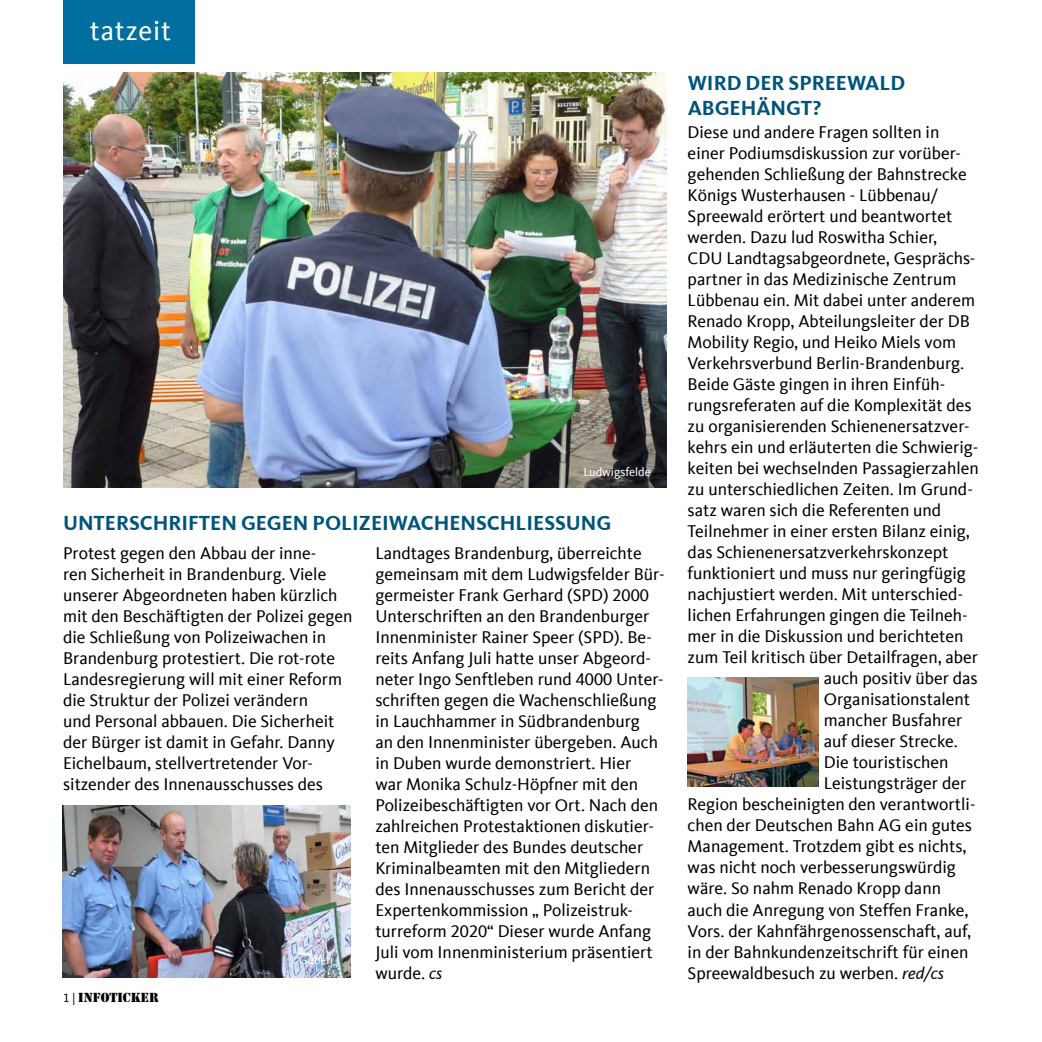
<style>
.page{position:relative;width:1042px;height:1042px;background:#fff}
.page>*{position:absolute;margin:0;border:0;box-sizing:border-box;transform-origin:0 0}
.t1{font:28px "CDU Kievit Tab";letter-spacing:.03em;color:#fff}
.t2{font:700 21px/25.2px "CDU Kievit Tab";color:#00547a}
.t3{font:17.5px/21px "CDU Kievit Tab";color:#000}
.t4{font:12.25px "CDU Kievit Tab";color:#fff}
.t5{font:12.25px "Stencil Std";color:#000}
.s1{font-family:"CDU Kievit Tab"}
.s2{font-style:italic}
</style>
<div class="page">
<img style="left:63px;top:73px;width:603px;height:414px">
<div style="left:63px;top:0;width:131px;height:63px;background:#006f9f"></div>
<img style="left:63px;top:805px;width:288px;height:172px">
<img style="left:687px;top:677px;width:132px;height:110px">
<h1 class="t1" style="left:90px;top:15px;width:83px">tatzeit</h1>
<p class="t4" style="left:583px;top:465px;width:69px">Ludwigsfelde</p>
<p class="t2" style="left:63px;top:510px;width:550px">U NTERSCHRIFTEN GEGEN POLIZEIWACHENSCHLIESSUNG</p>
<p class="t3" style="left:63px;top:542px;width:291px">Protest gegen den Abbau der inne-<br>ren Sicherheit in Brandenburg. Viele unserer Abgeordneten haben kürzlich mit den Beschäftigten der Polizei gegen die Schließung von Polizeiwachen in Brandenburg protestiert. Die rot-rote Landesregierung will mit einer Reform die Struktur der Polizei verändern<br>und Personal abbauen. Die Sicherheit der Bürger ist damit in Gefahr. Danny Eichelbaum, stellvertretender Vor&shy;sitzender des Innenausschusses des</p>
<p class="t5" style="left:63px;top:989px;width:97px"><span class="s1">1 |</span> INFOTICKER</p>
<p class="t4" style="left:299px;top:953px;width:36px">Guben</p>
<p class="t3" style="left:375px;top:542px;width:291px">Landtages Brandenburg, überreichte gemeinsam mit dem Ludwigsfelder Bür&shy;germeister Frank Gerhard (SPD) 2000<br>Unterschriften an den Brandenburger Innenminister Rainer Speer (SPD). Be&shy;reits Anfang Juli hatte unser Abgeord&shy;neter Ingo Senftleben rund 4000 Unter&shy;schriften gegen die Wachenschließung in Lauchhammer in Südbrandenburg<br>an den Innenminister übergeben. Auch in Duben wurde demonstriert. Hier<br>war Monika Schulz-Höpfner mit den Polizeibeschäftigten vor Ort. Nach den zahlreichen Protestaktionen diskutier&shy;ten Mitglieder des Bundes deutscher Kriminalbeamten mit den Mitgliedern des Innenausschusses zum Bericht der Expertenkommission „ Polizeistruk&shy;turreform 2020“ Dieser wurde Anfang Juli vom Innenministerium präsentiert wurde. <span class="s2">cs</span></p>
<p class="t2" style="left:687px;top:70px;width:219px">WIRD DER SPREEWALD<br>ABGEHÄNGT?</p>
<p class="t3" style="left:687px;top:122px;width:253px">Diese und andere Fragen sollten in</p>
<p class="t3" style="left:687px;top:143px;width:275px">einer Podiumsdiskussion zur vorüber-</p>
<p class="t3" style="left:687px;top:164px;width:281px">gehenden Schließung der Bahnstrecke</p>
<p class="t3" style="left:687px;top:185px;width:252px">Königs Wusterhausen - Lübbenau/</p>
<p class="t3" style="left:687px;top:206px;width:266px">Spreewald erörtert und beantwortet</p>
<p class="t3" style="left:687px;top:227px;width:251px">werden. Dazu lud Roswitha Schier,</p>
<p class="t3" style="left:687px;top:248px;width:289px">CDU Landtagsabgeordnete, Gesprächs-</p>
<p class="t3" style="left:687px;top:269px;width:270px">partner in das Medizinische Zentrum</p>
<p class="t3" style="left:687px;top:290px;width:289px">Lübbenau ein. Mit dabei unter anderem</p>
<p class="t3" style="left:687px;top:311px;width:284px">Renado Kropp, Abteilungsleiter der DB</p>
<p class="t3" style="left:687px;top:332px;width:270px">Mobility Regio, und Heiko Miels vom</p>
<p class="t3" style="left:687px;top:353px;width:278px">Verkehrsverbund Berlin-Brandenburg.</p>
<p class="t3" style="left:687px;top:374px;width:259px">Beide Gäste gingen in ihren Einfüh-</p>
<p class="t3" style="left:687px;top:395px;width:285px">rungsreferaten auf die Komplexität des</p>
<p class="t3" style="left:687px;top:416px;width:283px">zu organisierenden Schienenersatzver-</p>
<p class="t3" style="left:687px;top:437px;width:292px">kehrs ein und erläuterten die Schwierig-</p>
<p class="t3" style="left:687px;top:458px;width:293px">keiten bei wechselnden Passagierzahlen</p>
<p class="t3" style="left:687px;top:479px;width:287px">zu unterschiedlichen Zeiten. Im Grund-</p>
<p class="t3" style="left:687px;top:500px;width:255px">satz waren sich die Referenten und</p>
<p class="t3" style="left:687px;top:521px;width:284px">Teilnehmer in einer ersten Bilanz einig,</p>
<p class="t3" style="left:687px;top:542px;width:262px">das Schienenersatzverkehrskonzept</p>
<p class="t3" style="left:687px;top:563px;width:280px">funktioniert und muss nur geringfügig</p>
<p class="t3" style="left:687px;top:584px;width:277px">nachjustiert werden. Mit unterschied-</p>
<p class="t3" style="left:687px;top:605px;width:281px">lichen Erfahrungen gingen die Teilneh-</p>
<p class="t3" style="left:687px;top:626px;width:277px">mer in die Diskussion und berichteten</p>
<p class="t3" style="left:687px;top:647px;width:292px">zum Teil kritisch über Detailfragen, aber</p>
<p class="t3" style="left:824px;top:668px;width:155px">auch positiv über das</p>
<p class="t3" style="left:824px;top:689px;width:148px">Organisationstalent</p>
<p class="t3" style="left:824px;top:710px;width:140px">mancher Busfahrer</p>
<p class="t3" style="left:824px;top:731px;width:135px">auf dieser Strecke.</p>
<p class="t3" style="left:824px;top:752px;width:126px">Die touristischen</p>
<p class="t3" style="left:824px;top:773px;width:144px">Leistungsträger der</p>
<p class="t3" style="left:687px;top:794px;width:289px">Region bescheinigten den verantwortli-</p>
<p class="t3" style="left:687px;top:815px;width:286px">chen der Deutschen Bahn AG ein gutes</p>
<p class="t3" style="left:687px;top:836px;width:280px">Management. Trotzdem gibt es nichts,</p>
<p class="t3" style="left:687px;top:857px;width:270px">was nicht noch verbesserungswürdig</p>
<p class="t3" style="left:687px;top:878px;width:255px">wäre. So nahm Renado Kropp dann</p>
<p class="t3" style="left:687px;top:899px;width:282px">auch die Anregung von Steffen Franke,</p>
<p class="t3" style="left:687px;top:920px;width:285px">Vors. der Kahnfährgenossenschaft, auf,</p>
<p class="t3" style="left:687px;top:941px;width:282px">in der Bahnkundenzeitschrift für einen</p>
<p class="t3" style="left:687px;top:962px;width:258px">Spreewaldbesuch zu werben. <span class="s2">red/cs</span></p>
</div>
